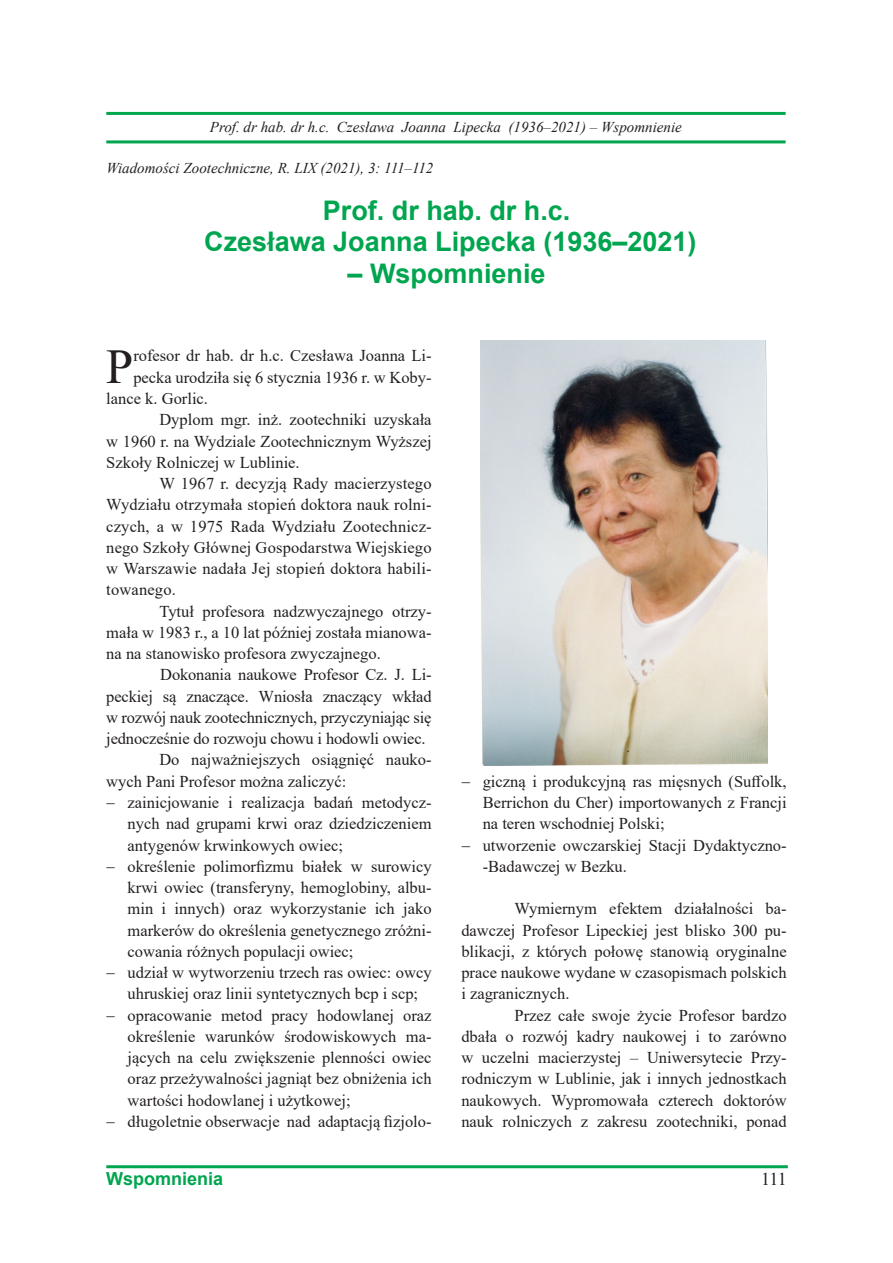
<style>
.page{position:relative;width:893px;height:1263px;background:#fff}
.page>*{position:absolute;margin:0;border:0;box-sizing:border-box;transform-origin:0 0}
.t1{font:48.6px "Times New Roman";color:#231f20}
.t2{font:700 27px "Arial";color:#00a54f}
.t3{font:700 18px "Arial";color:#00a54f}
.t4{font:18px "Times New Roman";color:#231f20}
.Normalny{font:16.5px/21.3px "Times New Roman";color:#231f20;text-align:justify}
.t5{font:italic 15px "Times New Roman";color:#231f20}
</style>
<div class="page">
<hr style="left:106px;top:112px;width:680px;height:3px;background:#00a54f">
<hr style="left:106px;top:140px;width:680px;height:3px;background:#00a54f">
<hr style="left:106px;top:1165px;width:682px;height:3px;background:#00a54f">
<img style="left:480px;top:340px;width:288px;height:425px">
<p class="t5" style="left:210px;top:117px;width:473px">Prof. dr hab. dr h.c. Czesława Joanna Lipecka (1936–2021) – Wspomnienie</p>
<p class="t5" style="left:106px;top:158px;width:329px">Wiadomości Zootechniczne, R. LIX (2021), 3: 111–112</p>
<p class="t2" style="left:323px;top:191px;width:249px">Prof. dr hab. dr h.c.</p>
<p class="t2" style="left:204px;top:223px;width:494px">Czesława Joanna Lipecka (1936–2021)</p>
<p class="t2" style="left:348px;top:254px;width:200px">– Wspomnienie</p>
<p class="t1" style="left:106px;top:332px;width:29px">P</p>
<p class="Normalny" style="left:133px;top:345px;width:300px">rofesor dr hab. dr h.c. Czesława Joanna Li-</p>
<p class="Normalny" style="left:133px;top:366px;width:300px">pecka urodziła się 6 stycznia 1936 r. w Koby-</p>
<p class="Normalny" style="left:106px;top:387px;width:103px">lance k. Gorlic.</p>
<p class="Normalny" style="left:106px;top:409px;width:327px;text-indent:53px">Dyplom mgr. inż. zootechniki uzyskała w 1960 r. na Wydziale Zootechnicznym Wyższej Szkoły Rolniczej w Lublinie.</p>
<p class="Normalny" style="left:106px;top:472px;width:327px;text-indent:53px">W 1967 r. decyzją Rady macierzystego Wydziału otrzymała stopień doktora nauk rolni&shy;czych, a w 1975 Rada Wydziału Zootechnicz&shy;nego Szkoły Głównej Gospodarstwa Wiejskiego w Warszawie nadała Jej stopień doktora habili&shy;towanego.</p>
<p class="Normalny" style="left:106px;top:600px;width:327px;text-indent:53px">Tytuł profesora nadzwyczajnego otrzy&shy;mała w 1983 r., a 10 lat później została mianowa&shy;na na stanowisko profesora zwyczajnego.</p>
<p class="Normalny" style="left:106px;top:664px;width:327px;text-indent:54px">Dokonania naukowe Profesor Cz. J. Li&shy;peckiej są znaczące. Wniosła znaczący wkład w rozwój nauk zootechnicznych, przyczyniając się jednocześnie do rozwoju chowu i hodowli owiec.</p>
<p class="Normalny" style="left:106px;top:749px;width:327px;text-indent:53px">Do najważniejszych osiągnięć nauko&shy;wych Pani Profesor można zaliczyć:</p>
<p class="Normalny" style="left:128px;top:791px;width:306px;text-indent:-21px">− zainicjowanie i realizacja badań metodycz&shy;nych nad grupami krwi oraz dziedziczeniem antygenów krwinkowych owiec;</p>
<p class="Normalny" style="left:128px;top:855px;width:305px;text-indent:-21px">− określenie polimorfizmu białek w surowicy krwi owiec (transferyny, hemoglobiny, albu&shy;min i innych) oraz wykorzystanie ich jako markerów do określenia genetycznego zróżni&shy;cowania różnych populacji owiec;</p>
<p class="Normalny" style="left:106px;top:961px;width:327px;text-align:center">− udział w wytworzeniu trzech ras owiec: owcy uhruskiej oraz linii syntetycznych bcp i scp;</p>
<p class="Normalny" style="left:128px;top:1004px;width:305px;text-indent:-21px">− opracowanie metod pracy hodowlanej oraz określenie warunków środowiskowych ma&shy;jących na celu zwiększenie plenności owiec oraz przeżywalności jagniąt bez obniżenia ich wartości hodowlanej i użytkowej;</p>
<p class="Normalny" style="left:106px;top:1110px;width:327px">− długoletnie obserwacje nad adaptacją fizjolo-</p>
<p class="Normalny" style="left:483px;top:770px;width:305px;text-indent:-21px">− giczną i produkcyjną ras mięsnych (Suffolk, Berrichon du Cher) importowanych z Francji na teren wschodniej Polski;</p>
<p class="Normalny" style="left:483px;top:834px;width:305px;text-indent:-21px">− utworzenie owczarskiej Stacji Dydaktyczno--Badawczej w Bezku.</p>
<p class="Normalny" style="left:461px;top:897px;width:327px;text-indent:53px">Wymiernym efektem działalności ba&shy;dawczej Profesor Lipeckiej jest blisko 300 pu&shy;blikacji, z których połowę stanowią oryginalne prace naukowe wydane w czasopismach polskich i zagranicznych.</p>
<p class="Normalny" style="left:461px;top:1004px;width:327px;text-indent:53px">Przez całe swoje życie Profesor bardzo dbała o rozwój kadry naukowej i to zarówno w uczelni macierzystej – Uniwersytecie Przy&shy;rodniczym w Lublinie, jak i innych jednostkach naukowych. Wypromowała czterech doktorów nauk rolniczych z zakresu zootechniki, ponad</p>
<p class="t3" style="left:106px;top:1166px;width:119px">Wspomnienia</p>
<p class="t4" style="left:761px;top:1166px;width:27px">111</p>
</div>
